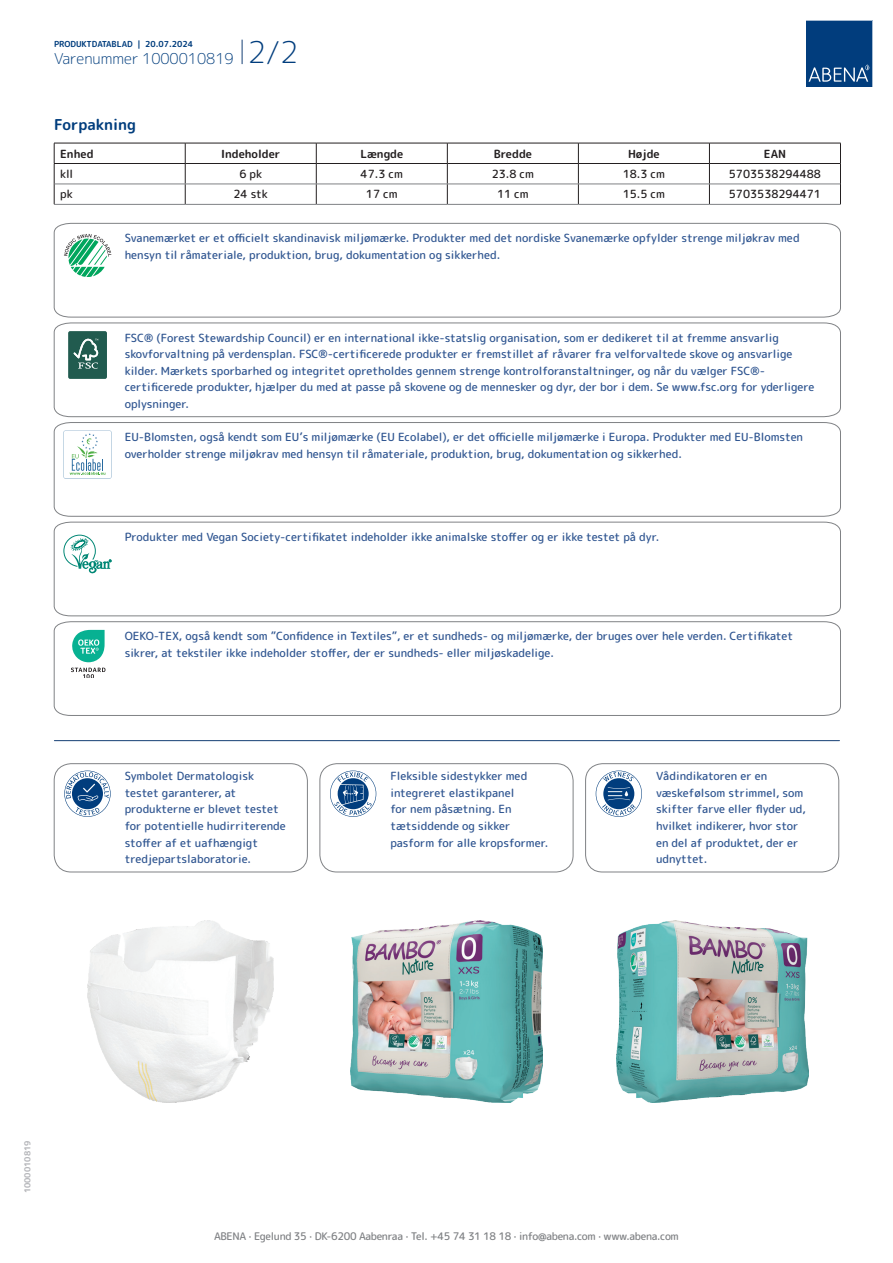
<style>
.page{position:relative;width:893px;height:1263px;background:#fff}
.page>*{position:absolute;margin:0;border:0;box-sizing:border-box;transform-origin:0 0}
.t1{font:300 15px "Rounded Mplus 1 c";color:#013d7d}
.t2{font:700 15px "Rounded Mplus 1 c";color:#013d7d}
.t3{font:500 11.25px/16.5px "Rounded Mplus 1 c";color:#305691}
.t4{font:500 11.25px "Rounded Mplus 1 c";color:#231f20}
.t5{font:700 11.25px "Rounded Mplus 1 c";color:#231f20}
.t6{font:500 10.5px "Rounded Mplus 1 c";letter-spacing:-.03em;color:#808285}
.t7{font:700 8.25px "Rounded Mplus 1 c";color:#013d7d}
.t8{font:700 8.25px "Rounded Mplus 1 c";color:#b2b3b7}
.s1{font-size:30px}
</style>
<div class="page">
<svg style="left:242px;top:40px;width:1px;height:24px"></svg>
<svg style="left:806px;top:20px;width:67px;height:67px;background:#144b86"></svg>
<hr style="left:54px;top:143px;width:131px;height:1px;background:#231f20">
<hr style="left:185px;top:143px;width:131px;height:1px;background:#231f20">
<hr style="left:316px;top:143px;width:131px;height:1px;background:#231f20">
<hr style="left:447px;top:143px;width:131px;height:1px;background:#231f20">
<hr style="left:578px;top:143px;width:131px;height:1px;background:#231f20">
<hr style="left:709px;top:143px;width:132px;height:1px;background:#231f20">
<hr style="left:54px;top:163px;width:131px;height:1px;background:#231f20">
<hr style="left:185px;top:163px;width:131px;height:1px;background:#231f20">
<hr style="left:316px;top:163px;width:131px;height:1px;background:#231f20">
<hr style="left:447px;top:163px;width:131px;height:1px;background:#231f20">
<hr style="left:578px;top:163px;width:131px;height:1px;background:#231f20">
<hr style="left:709px;top:163px;width:132px;height:1px;background:#231f20">
<svg style="left:54px;top:143px;width:1px;height:61px"></svg>
<svg style="left:185px;top:143px;width:1px;height:61px"></svg>
<svg style="left:316px;top:143px;width:1px;height:61px"></svg>
<svg style="left:447px;top:143px;width:1px;height:61px"></svg>
<svg style="left:578px;top:143px;width:1px;height:61px"></svg>
<svg style="left:709px;top:143px;width:1px;height:61px"></svg>
<svg style="left:840px;top:143px;width:1px;height:61px"></svg>
<hr style="left:54px;top:184px;width:131px;height:1px;background:#808285">
<hr style="left:185px;top:184px;width:131px;height:1px;background:#808285">
<hr style="left:316px;top:184px;width:131px;height:1px;background:#808285">
<hr style="left:447px;top:184px;width:131px;height:1px;background:#808285">
<hr style="left:578px;top:184px;width:131px;height:1px;background:#808285">
<hr style="left:709px;top:184px;width:131px;height:1px;background:#808285">
<hr style="left:54px;top:204px;width:131px;height:1px;background:#808285">
<hr style="left:185px;top:204px;width:131px;height:1px;background:#808285">
<hr style="left:316px;top:204px;width:131px;height:1px;background:#808285">
<hr style="left:447px;top:204px;width:131px;height:1px;background:#808285">
<hr style="left:578px;top:204px;width:131px;height:1px;background:#808285">
<hr style="left:709px;top:204px;width:132px;height:1px;background:#808285">
<svg style="left:54px;top:223px;width:787px;height:94px"></svg>
<svg style="left:54px;top:323px;width:787px;height:94px"></svg>
<svg style="left:54px;top:422px;width:787px;height:95px"></svg>
<svg style="left:54px;top:522px;width:787px;height:94px"></svg>
<svg style="left:54px;top:621px;width:787px;height:95px"></svg>
<hr style="left:54px;top:740px;width:785px;height:1px;background:#153f74">
<svg style="left:64px;top:770px;width:47px;height:47px"></svg>
<div style="left:54px;top:763px;width:254px;height:109px;border:1px solid #808285;border-radius:17px"></div>
<svg style="left:330px;top:770px;width:46px;height:47px"></svg>
<div style="left:320px;top:763px;width:253px;height:109px;border:1px solid #808285;border-radius:17px"></div>
<svg style="left:596px;top:770px;width:46px;height:47px"></svg>
<div style="left:585px;top:763px;width:254px;height:109px;border:1px solid #808285;border-radius:17px"></div>
<img style="left:88px;top:920px;width:185px;height:182px">
<img style="left:351px;top:920px;width:191px;height:182px">
<img style="left:616px;top:920px;width:192px;height:182px">
<p class="t7" style="left:54px;top:38px;width:141px">PRODUKTDATABLAD | 20.07.2024</p>
<h1 class="t1" style="left:54px;top:48px;width:246px">Varenummer 1000010819 <span class="s1">2/2</span></h1>
<h1 class="t2" style="left:54px;top:114px;width:84px">Forpakning</h1>
<p class="t5" style="left:60px;top:145px;width:35px">Enhed</p>
<p class="t5" style="left:221px;top:145px;width:61px">Indeholder</p>
<p class="t5" style="left:360px;top:145px;width:44px">Længde</p>
<p class="t5" style="left:494px;top:145px;width:40px">Bredde</p>
<p class="t5" style="left:628px;top:145px;width:33px">Højde</p>
<p class="t5" style="left:764px;top:145px;width:24px">EAN</p>
<p class="t4" style="left:60px;top:166px;width:15px">kll</p>
<p class="t4" style="left:239px;top:166px;width:24px">6 pk</p>
<p class="t4" style="left:361px;top:166px;width:44px">47.3 cm</p>
<p class="t4" style="left:492px;top:166px;width:44px">23.8 cm</p>
<p class="t4" style="left:623px;top:166px;width:44px">18.3 cm</p>
<p class="t4" style="left:729px;top:166px;width:94px">5703538294488</p>
<p class="t4" style="left:60px;top:186px;width:14px">pk</p>
<p class="t4" style="left:233px;top:186px;width:36px">24 stk</p>
<p class="t4" style="left:366px;top:186px;width:33px">17 cm</p>
<p class="t4" style="left:497px;top:186px;width:33px">11 cm</p>
<p class="t4" style="left:623px;top:186px;width:44px">15.5 cm</p>
<p class="t4" style="left:729px;top:186px;width:94px">5703538294471</p>
<p class="t3" style="left:125px;top:230px;width:676px">Svanemærket er et officielt skandinavisk miljømærke. Produkter med det nordiske Svanemærke opfylder strenge miljøkrav med hensyn til råmateriale, produktion, brug, dokumentation og sikkerhed.</p>
<p class="t3" style="left:125px;top:329px;width:691px">FSC® (Forest Stewardship Council) er en international ikke-statslig organisation, som er dedikeret til at fremme ansvarlig skovforvaltning på verdensplan. FSC®-certificerede produkter er fremstillet af råvarer fra velforvaltede skove og ansvarlige kilder. Mærkets sporbarhed og integritet opretholdes gennem strenge kontrolforanstaltninger, og når du vælger FSC®- certificerede produkter, hjælper du med at passe på skovene og de mennesker og dyr, der bor i dem. Se www.fsc.org for yderligere oplysninger.</p>
<p class="t3" style="left:125px;top:429px;width:680px">EU-Blomsten, også kendt som EU’s miljømærke (EU Ecolabel), er det officielle miljømærke i Europa. Produkter med EU-Blomsten overholder strenge miljøkrav med hensyn til råmateriale, produktion, brug, dokumentation og sikkerhed.</p>
<p class="t3" style="left:125px;top:528px;width:536px">Produkter med Vegan Society-certifikatet indeholder ikke animalske stoffer og er ikke testet på dyr.</p>
<p class="t3" style="left:125px;top:628px;width:670px">OEKO-TEX, også kendt som ”Confidence in Textiles”, er et sundheds- og miljømærke, der bruges over hele verden. Certifikatet sikrer, at tekstiler ikke indeholder stoffer, der er sundheds- eller miljøskadelige.</p>
<p class="t3" style="left:125px;top:768px;width:163px">Symbolet Dermatologisk testet garanterer, at produkterne er blevet testet for potentielle hudirriterende stoffer af et uafhængigt tredjepartslaboratorie.</p>
<p class="t3" style="left:390px;top:768px;width:159px">Fleksible sidestykker med integreret elastikpanel<br>for nem påsætning. En tætsiddende og sikker pasform for alle kropsformer.</p>
<p class="t3" style="left:656px;top:768px;width:151px">Vådindikatoren er en væskefølsom strimmel, som skifter farve eller flyder ud, hvilket indikerer, hvor stor en del af produktet, der er udnyttet.</p>
<p class="t8" style="left:22px;top:1193px;width:54px;rotate:-90deg">1000010819</p>
<p class="t6" style="left:214px;top:1229px;width:466px">ABENA · Egelund 35 · DK-6200 Aabenraa · Tel. +45 74 31 18 18 · info@abena.com · www.abena.com</p>
</div>
